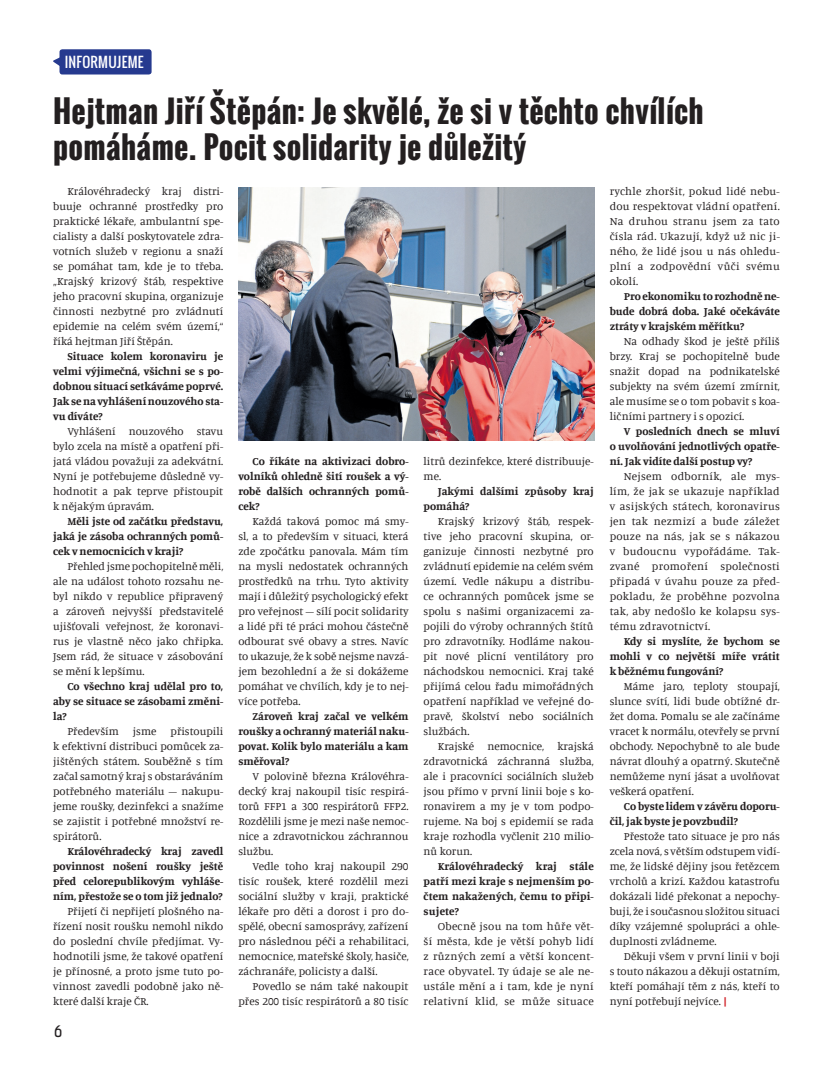
<style>
.page{position:relative;width:833px;height:1081px;background:#fff}
.page>*{position:absolute;margin:0;border:0;box-sizing:border-box;transform-origin:0 0}
.t1{font:700 30px/36px "Oswald";letter-spacing:.01em;color:#231f20}
.t2{font:15px "Kelson Sans";color:#231f20}
.t3{font:13.75px "Oswald";letter-spacing:.02em;color:#fff}
.t4{font:11.25px/15px "Manuale";color:#231f20;text-align:justify}
.t5{font:700 11.25px/15px "Manuale";color:#231f20;text-align:justify}
.s1{font-weight:700;color:#d1232a}
</style>
<div class="page">
<svg style="left:53px;top:58px;width:6px;height:8px"></svg>
<div style="left:59px;top:49px;width:93px;height:25px;background:#263a8f;border-radius:3px"></div>
<img style="left:239px;top:188px;width:355px;height:252px">
<p class="t3" style="left:65px;top:52px;width:81px">INFORMUJEME</p>
<h1 class="t1" style="left:53px;top:94px;width:652px">Hejtman Jiří Štěpán: Je skvělé, že si v těchto chvílích pomáháme. Pocit solidarity je důležitý</h1>
<p class="t4" style="left:53px;top:183px;width:172px;text-indent:14px">Královéhradecký kraj distri&shy;buuje ochranné prostředky pro praktické lékaře, ambulantní spe&shy;cialisty a další poskytovatele zdra&shy;votních služeb v regionu a snaží se pomáhat tam, kde je to třeba. „Krajský krizový štáb, respektive jeho pracovní skupina, organizuje činnosti nezbytné pro zvládnutí epidemie na celém svém území,“ říká hejtman Jiří Štěpán.</p>
<p class="t5" style="left:53px;top:348px;width:172px;text-indent:14px">Situace kolem koronaviru je velmi výjimečná, všichni se s po&shy;dobnou situací setkáváme poprvé.<br>Jak se na vyhlášení nouzového sta&shy;vu díváte?</p>
<p class="t4" style="left:53px;top:423px;width:172px;text-indent:14px">Vyhlášení nouzového stavu bylo zcela na místě a opatření při&shy;jatá vládou považuji za adekvátní.<br>Nyní je potřebujeme důsledně vy&shy;hodnotit a pak teprve přistoupit k nějakým úpravám.</p>
<p class="t5" style="left:53px;top:513px;width:172px;text-indent:14px">Měli jste od začátku představu, jaká je zásoba ochranných pomů&shy;cek v nemocnicích v kraji?</p>
<p class="t4" style="left:53px;top:558px;width:172px;text-indent:14px">Přehled jsme pochopitelně měli, ale na událost tohoto rozsahu ne&shy;byl nikdo v republice připravený a zároveň nejvyšší představitelé ujišťovali veřejnost, že koronavi&shy;rus je vlastně něco jako chřipka.<br>Jsem rád, že situace v zásobování se mění k lepšímu.</p>
<p class="t5" style="left:53px;top:678px;width:172px;text-indent:14px">Co všechno kraj udělal pro to, aby se situace se zásobami změni&shy;la?</p>
<p class="t4" style="left:53px;top:723px;width:172px;text-indent:14px">Především jsme přistoupili k efektivní distribuci pomůcek za&shy;jištěných státem. Souběžně s tím začal samotný kraj s obstaráváním potřebného materiálu – nakupu&shy;jeme roušky, dezinfekci a snažíme se zajistit i potřebné množství re&shy;spirátorů.</p>
<p class="t5" style="left:53px;top:843px;width:172px;text-indent:14px">Královéhradecký kraj zavedl povinnost nošení roušky ještě před celorepublikovým vyhláše&shy;ním, přestože se o tom již jednalo?</p>
<p class="t4" style="left:53px;top:903px;width:172px;text-indent:14px">Přijetí či nepřijetí plošného na&shy;řízení nosit roušku nemohl nikdo do poslední chvíle předjímat. Vy&shy;hodnotili jsme, že takové opatření je přínosné, a proto jsme tuto po&shy;vinnost zavedli podobně jako ně&shy;které další kraje ČR.</p>
<p class="t4" style="left:609px;top:183px;width:172px">rychle zhoršit, pokud lidé nebu&shy;dou respektovat vládní opatření.<br>Na druhou stranu jsem za tato čísla rád. Ukazují, když už nic ji&shy;ného, že lidé jsou u nás ohledu&shy;plní a zodpovědní vůči svému okolí.</p>
<p class="t5" style="left:609px;top:288px;width:172px;text-indent:14px">Pro ekonomiku to rozhodně ne&shy;bude dobrá doba. Jaké očekáváte ztráty v krajském měřítku?</p>
<p class="t4" style="left:609px;top:333px;width:172px;text-indent:14px">Na odhady škod je ještě příliš brzy. Kraj se pochopitelně bude snažit dopad na podnikatelské subjekty na svém území zmírnit, ale musíme se o tom pobavit s koa&shy;ličními partnery i s opozicí.</p>
<p class="t5" style="left:609px;top:423px;width:172px;text-indent:14px">V posledních dnech se mluví o uvolňování jednotlivých opatře&shy;ní. Jak vidíte další postup vy?</p>
<p class="t4" style="left:609px;top:468px;width:172px;text-indent:14px">Nejsem odborník, ale mys&shy;lím, že jak se ukazuje například v asijských státech, koronavirus jen tak nezmizí a bude záležet pouze na nás, jak se s nákazou v budoucnu vypořádáme. Tak&shy;zvané promoření společnosti připadá v úvahu pouze za před&shy;pokladu, že proběhne pozvolna tak, aby nedošlo ke kolapsu sys&shy;tému zdravotnictví.</p>
<p class="t5" style="left:609px;top:633px;width:172px;text-indent:14px">Kdy si myslíte, že bychom se mohli v co největší míře vrátit k běžnému fungování?</p>
<p class="t4" style="left:609px;top:678px;width:172px;text-indent:14px">Máme jaro, teploty stoupají, slunce svítí, lidi bude obtížné dr&shy;žet doma. Pomalu se ale začínáme vracet k normálu, otevřely se první obchody. Nepochybně to ale bude návrat dlouhý a opatrný. Skutečně nemůžeme nyní jásat a uvolňovat veškerá opatření.</p>
<p class="t5" style="left:609px;top:798px;width:172px;text-indent:14px">Co byste lidem v závěru doporu&shy;čil, jak byste je povzbudil?</p>
<p class="t4" style="left:609px;top:828px;width:172px;text-indent:14px">Přestože tato situace je pro nás zcela nová, s větším odstupem vidí&shy;me, že lidské dějiny jsou řetězcem vrcholů a krizí. Každou katastrofu dokázali lidé překonat a nepochy&shy;buji, že i současnou složitou situaci díky vzájemné spolupráci a ohle&shy;duplnosti zvládneme.</p>
<p class="t4" style="left:609px;top:948px;width:172px;text-indent:14px">Děkuji všem v první linii v boji s touto nákazou a děkuji ostatním, kteří pomáhají těm z nás, kteří to nyní potřebují nejvíce. <span class="s1">|</span></p>
<p class="t5" style="left:238px;top:453px;width:172px;text-indent:14px">Co říkáte na aktivizaci dobro&shy;volníků ohledně šití roušek a vý&shy;robě dalších ochranných pomů&shy;cek?</p>
<p class="t4" style="left:238px;top:513px;width:172px;text-indent:14px">Každá taková pomoc má smy&shy;sl, a to především v situaci, která zde zpočátku panovala. Mám tím na mysli nedostatek ochranných prostředků na trhu. Tyto aktivity mají i důležitý psychologický efekt pro veřejnost – sílí pocit solidarity a lidé při té práci mohou částečně odbourat své obavy a stres. Navíc to ukazuje, že k sobě nejsme navzá&shy;jem bezohlední a že si dokážeme pomáhat ve chvílích, kdy je to nej&shy;více potřeba.</p>
<p class="t5" style="left:238px;top:708px;width:172px;text-indent:14px">Zároveň kraj začal ve velkém roušky a ochranný materiál naku&shy;povat. Kolik bylo materiálu a kam směřoval?</p>
<p class="t4" style="left:238px;top:768px;width:172px;text-indent:14px">V polovině března Královéhra&shy;decký kraj nakoupil tisíc respirá&shy;torů FFP1 a 300 respirátorů FFP2.<br>Rozdělili jsme je mezi naše nemoc&shy;nice a zdravotnickou záchrannou službu.</p>
<p class="t4" style="left:238px;top:858px;width:172px;text-indent:14px">Vedle toho kraj nakoupil 290 tisíc roušek, které rozdělil mezi sociální služby v kraji, praktické lékaře pro děti a dorost i pro do&shy;spělé, obecní samosprávy, zařízení pro následnou péči a rehabilitaci, nemocnice, mateřské školy, hasiče, záchranáře, policisty a další.</p>
<p class="t4" style="left:238px;top:978px;width:172px;text-align:right">Povedlo se nám také nakoupit přes 200 tisíc respirátorů a 80 tisíc</p>
<p class="t4" style="left:423px;top:453px;width:172px">litrů dezinfekce, které distribuuje&shy;me.</p>
<p class="t5" style="left:423px;top:483px;width:172px;text-indent:14px">Jakými dalšími způsoby kraj pomáhá?</p>
<p class="t4" style="left:423px;top:513px;width:172px;text-indent:14px">Krajský krizový štáb, respek&shy;tive jeho pracovní skupina, or&shy;ganizuje činnosti nezbytné pro zvládnutí epidemie na celém svém území. Vedle nákupu a distribu&shy;ce ochranných pomůcek jsme se spolu s našimi organizacemi za&shy;pojili do výroby ochranných štítů pro zdravotníky. Hodláme nakou&shy;pit nové plicní ventilátory pro náchodskou nemocnici. Kraj také přijímá celou řadu mimořádných opatření například ve veřejné do&shy;pravě, školství nebo sociálních službách.</p>
<p class="t4" style="left:423px;top:738px;width:172px;text-indent:14px">Krajské nemocnice, krajská zdravotnická záchranná služba, ale i pracovníci sociálních služeb jsou přímo v první linii boje s ko&shy;ronavirem a my je v tom podpo&shy;rujeme. Na boj s epidemií se rada kraje rozhodla vyčlenit 210 milio&shy;nů korun.</p>
<p class="t5" style="left:423px;top:858px;width:172px;text-indent:14px">Královéhradecký kraj stále patří mezi kraje s nejmenším po&shy;čtem nakažených, čemu to připi&shy;sujete?</p>
<p class="t4" style="left:423px;top:918px;width:172px;text-indent:14px">Obecně jsou na tom hůře vět&shy;ší města, kde je větší pohyb lidí z různých zemí a větší koncent&shy;race obyvatel. Ty údaje se ale ne&shy;ustále mění a i tam, kde je nyní relativní klid, se může situace</p>
<h2 class="t2" style="left:54px;top:1022px;width:10px">6</h2>
</div>
